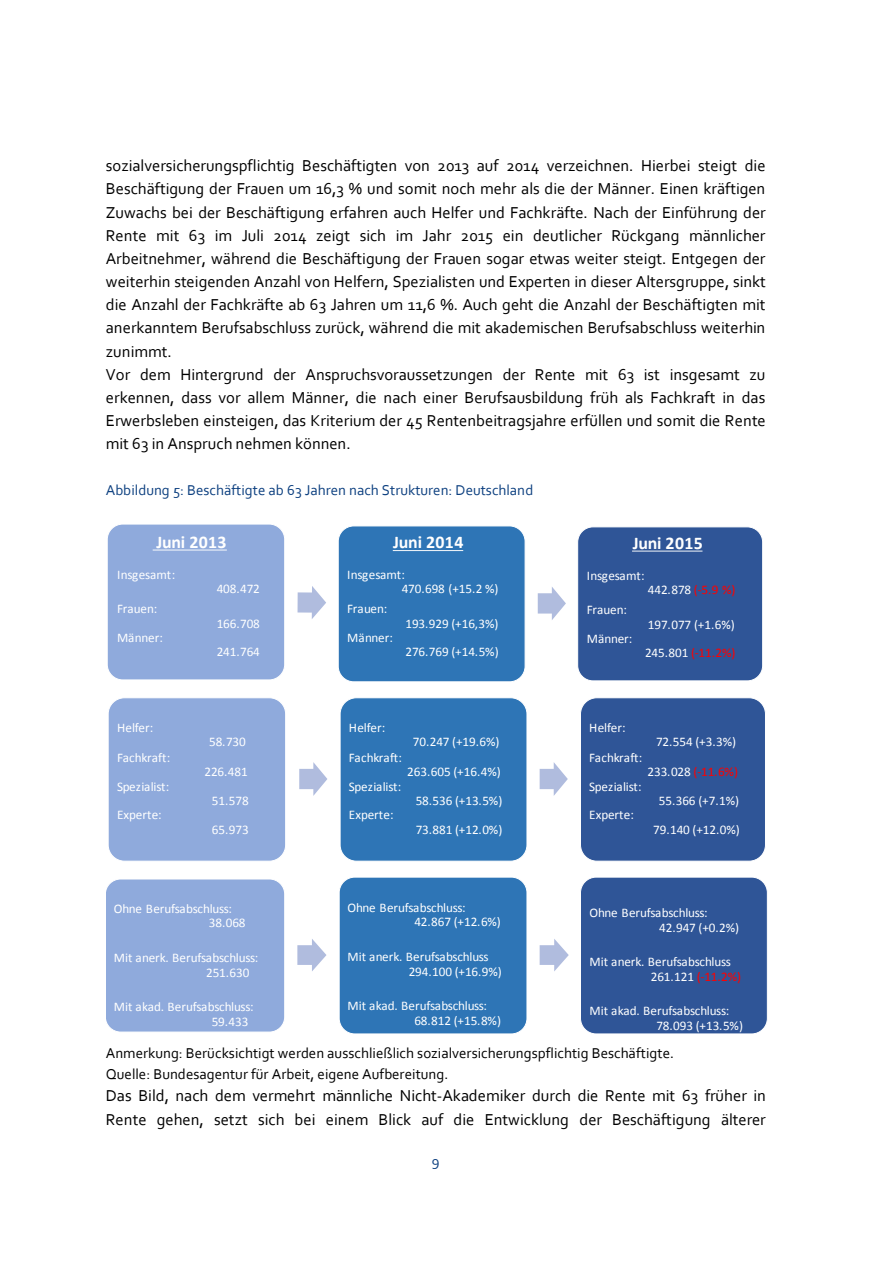
<style>
.page{position:relative;width:893px;height:1264px;background:#fff}
.page>*{position:absolute;margin:0;border:0;box-sizing:border-box;transform-origin:0 0}
.t1{font:700 17.85px "Calibri";letter-spacing:.005em;color:#fff}
.t2{font:16.5px/23.2px "Corbel";color:#000;text-align:justify}
.t3{font:15px "Corbel";color:#000}
.t4{font:15px "Corbel";color:#0d4080}
.t5{font:13.2px/15px "Calibri";letter-spacing:-.01em;color:#fff}
.t6{font:13.2px "Calibri";letter-spacing:-.005em;color:#f00}
.s1{color:#f00}
.s2{color:#fff}
</style>
<div class="page">
<div style="left:107px;top:524px;width:178px;height:155px;background:#8faadc;border-radius:16px"></div>
<div style="left:107px;top:523px;width:178px;height:157px;border:1px solid #fff;border-radius:16px"></div>
<svg style="left:153px;top:549px;width:74px;height:1px"></svg>
<svg style="left:298px;top:586px;width:28px;height:33px"></svg>
<div style="left:338px;top:526px;width:187px;height:155px;background:#2e75b6;border-radius:16px"></div>
<div style="left:338px;top:525px;width:188px;height:157px;border:1px solid #fff;border-radius:16px"></div>
<svg style="left:393px;top:550px;width:70px;height:1px"></svg>
<svg style="left:538px;top:587px;width:28px;height:33px"></svg>
<div style="left:578px;top:526px;width:185px;height:154px;background:#2f5597;border-radius:15px"></div>
<div style="left:577px;top:526px;width:186px;height:155px;border:1px solid #fff;border-radius:15px"></div>
<svg style="left:632px;top:550px;width:70px;height:1px"></svg>
<div style="left:108px;top:697px;width:178px;height:164px;background:#8faadc;border-radius:16px"></div>
<div style="left:108px;top:697px;width:178px;height:164px;border:1px solid #fff;border-radius:16px"></div>
<svg style="left:299px;top:762px;width:28px;height:33px"></svg>
<div style="left:340px;top:697px;width:187px;height:164px;background:#2e75b6;border-radius:16px"></div>
<div style="left:340px;top:697px;width:187px;height:164px;border:1px solid #fff;border-radius:16px"></div>
<svg style="left:540px;top:762px;width:28px;height:33px"></svg>
<div style="left:580px;top:697px;width:185px;height:164px;background:#2f5597;border-radius:16px"></div>
<div style="left:580px;top:697px;width:186px;height:164px;border:1px solid #fff;border-radius:16px"></div>
<div style="left:107px;top:879px;width:178px;height:153px;background:#8faadc"></div>
<svg style="left:297px;top:939px;width:29px;height:32px"></svg>
<div style="left:339px;top:876px;width:188px;height:157px;background:#2e75b6;border-radius:16px"></div>
<div style="left:339px;top:876px;width:188px;height:158px;border:1px solid #fff;border-radius:16px"></div>
<svg style="left:540px;top:939px;width:29px;height:32px"></svg>
<div style="left:580px;top:876px;width:187px;height:157px;background:#2f5597;border-radius:16px"></div>
<div style="left:580px;top:876px;width:188px;height:158px;border:1px solid #fff;border-radius:16px"></div>
<p class="t2" style="left:106px;top:155px;width:661px">sozialversicherungspflichtig Beschäftigten von 2013 auf 2014 verzeichnen. Hierbei steigt die Beschäftigung der Frauen um 16,3 % und somit noch mehr als die der Männer. Einen kräftigen Zuwachs bei der Beschäftigung erfahren auch Helfer und Fachkräfte. Nach der Einführung der Rente mit 63 im Juli 2014 zeigt sich im Jahr 2015 ein deutlicher Rückgang männlicher Arbeitnehmer, während die Beschäftigung der Frauen sogar etwas weiter steigt. Entgegen der weiterhin steigenden Anzahl von Helfern, Spezialisten und Experten in dieser Altersgruppe, sinkt die Anzahl der Fachkräfte ab 63 Jahren um 11,6 %. Auch geht die Anzahl der Beschäftigten mit anerkanntem Berufsabschluss zurück, während die mit akademischen Berufsabschluss weiterhin zunimmt.</p>
<p class="t2" style="left:106px;top:364px;width:661px">Vor dem Hintergrund der Anspruchsvoraussetzungen der Rente mit 63 ist insgesamt zu erkennen, dass vor allem Männer, die nach einer Berufsausbildung früh als Fachkraft in das Erwerbsleben einsteigen, das Kriterium der 45 Rentenbeitragsjahre erfüllen und somit die Rente mit 63 in Anspruch nehmen können.</p>
<p class="t4" style="left:106px;top:483px;width:429px">Abbildung 5: Beschäftigte ab 63 Jahren nach Strukturen: Deutschland</p>
<p class="t1" style="left:156px;top:534px;width:72px">Juni 2013</p>
<p class="t5" style="left:117px;top:568px;width:60px">Insgesamt:</p>
<p class="t5" style="left:217px;top:582px;width:45px">408.472</p>
<p class="t5" style="left:117px;top:601px;width:42px">Frauen:</p>
<p class="t5" style="left:217px;top:616px;width:45px">166.708</p>
<p class="t5" style="left:117px;top:631px;width:47px">Männer:</p>
<p class="t5" style="left:217px;top:645px;width:45px">241.764</p>
<p class="t1" style="left:393px;top:534px;width:72px">Juni 2014</p>
<p class="t5" style="left:402px;top:569px;width:98px;line-height:14.1px;text-indent:-55px">Insgesamt:<br>470.698 (+15.2 %)</p>
<p class="t5" style="left:347px;top:602px;width:42px">Frauen:</p>
<p class="t5" style="left:405px;top:617px;width:95px">193.929 (+16,3%)</p>
<p class="t5" style="left:347px;top:631px;width:47px">Männer:</p>
<p class="t5" style="left:405px;top:645px;width:95px">276.769 (+14.5%)</p>
<p class="t1" style="left:633px;top:535px;width:71px">Juni 2015</p>
<p class="t5" style="left:587px;top:569px;width:59px">Insgesamt:</p>
<p class="t5" style="left:648px;top:583px;width:89px">442.878 <span class="s1">(-5.9 %)</span></p>
<p class="t5" style="left:587px;top:602px;width:42px">Frauen:</p>
<p class="t5" style="left:648px;top:618px;width:88px">197.077 (+1.6%)</p>
<p class="t5" style="left:587px;top:632px;width:47px">Männer:</p>
<p class="t6" style="left:645px;top:647px;width:92px"><span class="s2">245.801</span> (-11.2%)</p>
<p class="t5" style="left:117px;top:721px;width:38px">Helfer:</p>
<p class="t5" style="left:349px;top:721px;width:38px">Helfer:</p>
<p class="t5" style="left:589px;top:721px;width:38px">Helfer:</p>
<p class="t5" style="left:209px;top:735px;width:38px">58.730</p>
<p class="t5" style="left:413px;top:735px;width:88px">70.247 (+19.6%)</p>
<p class="t5" style="left:656px;top:735px;width:82px">72.554 (+3.3%)</p>
<p class="t5" style="left:117px;top:750px;width:55px">Fachkraft:</p>
<p class="t5" style="left:349px;top:750px;width:55px">Fachkraft:</p>
<p class="t5" style="left:589px;top:750px;width:55px">Fachkraft:</p>
<p class="t5" style="left:204px;top:764px;width:45px">226.481</p>
<p class="t5" style="left:407px;top:764px;width:95px">263.605 (+16.4%)</p>
<p class="t6" style="left:648px;top:765px;width:92px"><span class="s2">233.028</span> (-11.6%)</p>
<p class="t5" style="left:117px;top:779px;width:54px">Spezialist:</p>
<p class="t5" style="left:349px;top:779px;width:54px">Spezialist:</p>
<p class="t5" style="left:589px;top:779px;width:54px">Spezialist:</p>
<p class="t5" style="left:212px;top:793px;width:38px">51.578</p>
<p class="t5" style="left:416px;top:793px;width:88px">58.536 (+13.5%)</p>
<p class="t5" style="left:659px;top:793px;width:82px">55.366 (+7.1%)</p>
<p class="t5" style="left:117px;top:807px;width:46px">Experte:</p>
<p class="t5" style="left:349px;top:807px;width:46px">Experte:</p>
<p class="t5" style="left:589px;top:807px;width:46px">Experte:</p>
<p class="t5" style="left:212px;top:823px;width:38px">65.973</p>
<p class="t5" style="left:416px;top:823px;width:88px">73.881 (+12.0%)</p>
<p class="t5" style="left:653px;top:823px;width:88px">79.140 (+12.0%)</p>
<p class="t5" style="left:209px;top:902px;width:38px;line-height:14.1px;text-indent:-95px">Ohne Berufsabschluss:<br>38.068</p>
<p class="t5" style="left:206px;top:950px;width:54px;text-indent:-92px">Mit anerk. Berufsabschluss:<br>251.630</p>
<p class="t5" style="left:212px;top:999px;width:43px;text-indent:-98px">Mit akad. Berufsabschluss:<br>59.433</p>
<p class="t5" style="left:414px;top:901px;width:88px;line-height:14.1px;text-indent:-67px">Ohne Berufsabschluss:<br>42.867 (+12.6%)</p>
<p class="t5" style="left:409px;top:949px;width:95px;text-indent:-61px">Mit anerk. Berufsabschluss<br>294.100 (+16.9%)</p>
<p class="t5" style="left:414px;top:998px;width:88px;text-indent:-67px">Mit akad. Berufsabschluss:<br>68.812 (+15.8%)</p>
<p class="t5" style="left:659px;top:906px;width:82px;line-height:14.1px;text-indent:-70px">Ohne Berufsabschluss:<br>42.947 (+0.2%)</p>
<p class="t5" style="left:651px;top:955px;width:92px;text-indent:-61px">Mit anerk. Berufsabschluss<br>261.121 <span class="s1">(-11.2%)</span></p>
<p class="t5" style="left:656px;top:1004px;width:88px;text-indent:-67px">Mit akad. Berufsabschluss:<br>78.093 (+13.5%)</p>
<p class="t3" style="left:106px;top:1046px;width:570px">Anmerkung: Berücksichtigt werden ausschließlich sozialversicherungspflichtig Beschäftigte.</p>
<p class="t3" style="left:106px;top:1067px;width:344px">Quelle: Bundesagentur für Arbeit, eigene Aufbereitung.</p>
<p class="t2" style="left:106px;top:1085px;width:661px">Das Bild, nach dem vermehrt männliche Nicht-Akademiker durch die Rente mit 63 früher in<br>Rente gehen, setzt sich bei einem Blick auf die Entwicklung der Beschäftigung älterer</p>
<p class="t4" style="left:432px;top:1154px;width:9px">9</p>
</div>
